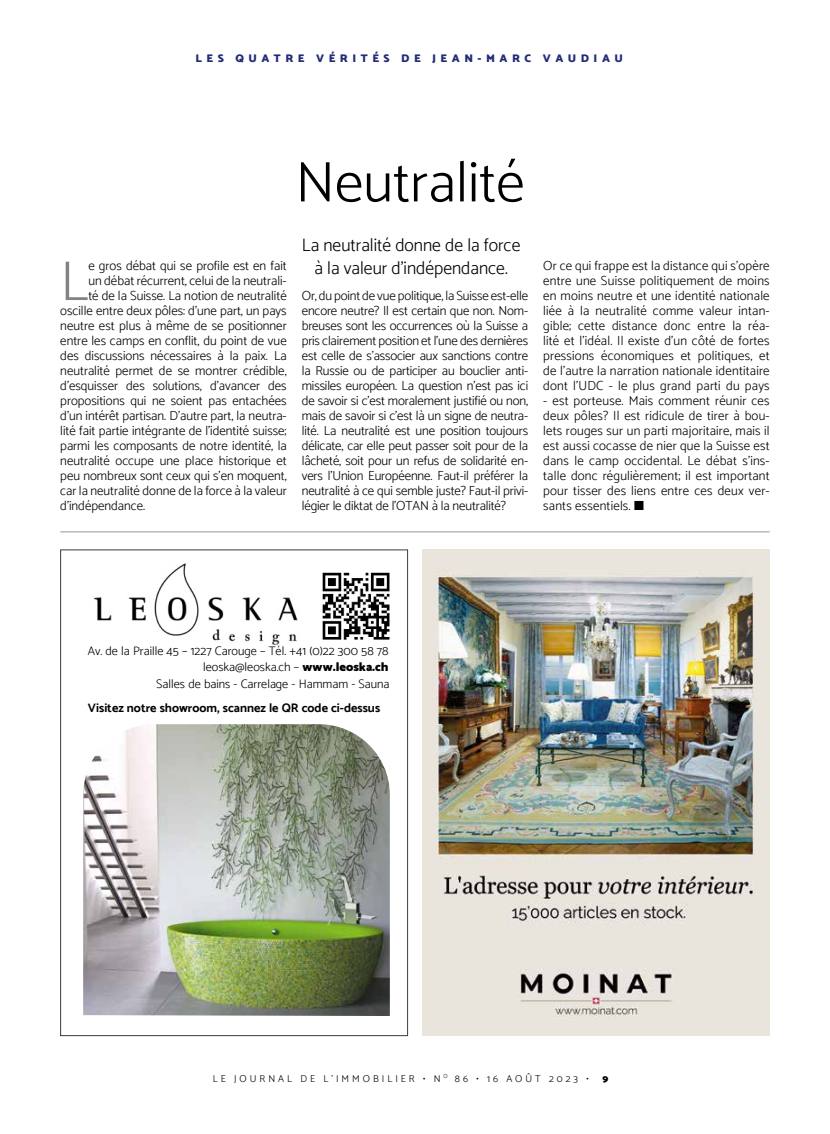
<style>
.page{position:relative;width:830px;height:1134px;background:#fff}
.page>*{position:absolute;margin:0;border:0;box-sizing:border-box;transform-origin:0 0}
.t1{font:300 57.5px "Catamaran";color:#000}
.t2{font:300 56.38px "Catamaran";color:#838382}
.t3{font:300 18.12px/22.5px "Catamaran";color:#000;text-align:center}
.t4{font:300 13.12px/15px "Catamaran";color:#000;text-align:justify}
.t5{font:300 12.38px/15.1px "Catamaran";color:#000;text-align:right}
.t6{font:700 12.38px "Catamaran";color:#000}
.t7{font:900 11.25px "Catamaran";letter-spacing:.4em;color:#232c77}
.t8{font:300 10px "Catamaran";letter-spacing:.3em;color:#000}
.t9{font:900 10px "Catamaran";color:#000}
.s1{font-weight:900}
</style>
<div class="page">
<hr style="left:60px;top:531px;width:709px;height:1px;background:#979696">
<img style="left:94px;top:564px;width:204px;height:81px">
<img style="left:83px;top:724px;width:306px;height:292px">
<img style="left:322px;top:572px;width:68px;height:68px">
<img style="left:422px;top:550px;width:347px;height:485px">
<p class="t7" style="left:195px;top:51px;width:429px">LES QUATRE VÉRITÉS DE JEAN-MARC VAUDIAU</p>
<h2 class="t2" style="left:60px;top:248px;width:30px">L</h2>
<p class="t4" style="left:88px;top:258px;width:200px">e gros débat qui se profile est en fait</p>
<p class="t4" style="left:88px;top:273px;width:200px">un débat récurrent, celui de la neutrali-</p>
<p class="t4" style="left:88px;top:288px;width:200px">té de la Suisse. La notion de neutralité</p>
<p class="t4" style="left:60px;top:303px;width:228px">oscille entre deux pôles: d’une part, un pays</p>
<p class="t4" style="left:60px;top:318px;width:228px">neutre est plus à même de se positionner</p>
<p class="t4" style="left:60px;top:333px;width:228px">entre les camps en conflit, du point de vue</p>
<p class="t4" style="left:60px;top:348px;width:228px">des discussions nécessaires à la paix. La</p>
<p class="t4" style="left:60px;top:363px;width:228px">neutralité permet de se montrer crédible,</p>
<p class="t4" style="left:60px;top:378px;width:228px">d’esquisser des solutions, d’avancer des</p>
<p class="t4" style="left:60px;top:393px;width:228px">propositions qui ne soient pas entachées</p>
<p class="t4" style="left:60px;top:408px;width:228px">d’un intérêt partisan. D’autre part, la neutra-</p>
<p class="t4" style="left:60px;top:423px;width:228px">lité fait partie intégrante de l’identité suisse;</p>
<p class="t4" style="left:60px;top:438px;width:228px">parmi les composants de notre identité, la</p>
<p class="t4" style="left:60px;top:453px;width:228px">neutralité occupe une place historique et</p>
<p class="t4" style="left:60px;top:468px;width:228px">peu nombreux sont ceux qui s’en moquent,</p>
<p class="t4" style="left:60px;top:483px;width:228px">car la neutralité donne de la force à la valeur</p>
<p class="t4" style="left:60px;top:498px;width:86px">d’indépendance.</p>
<h1 class="t1" style="left:295px;top:148px;width:230px">Neutralité</h1>
<h3 class="t3" style="left:302px;top:234px;width:220px">La neutralité donne de la force à la valeur d’indépendance.</h3>
<p class="t4" style="left:301px;top:288px;width:228px">Or, du point de vue politique, la Suisse est-elle encore neutre? Il est certain que non. Nom&shy;breuses sont les occurrences où la Suisse a pris clairement position et l’une des dernières est celle de s’associer aux sanctions contre la Russie ou de participer au bouclier anti&shy;missiles européen. La question n’est pas ici de savoir si c’est moralement justifié ou non, mais de savoir si c’est là un signe de neutra&shy;lité. La neutralité est une position toujours délicate, car elle peut passer soit pour de la lâcheté, soit pour un refus de solidarité en&shy;vers l’Union Européenne. Faut-il préférer la neutralité à ce qui semble juste? Faut-il privi&shy;légier le diktat de l’OTAN à la neutralité?</p>
<p class="t4" style="left:543px;top:258px;width:228px">Or ce qui frappe est la distance qui s’opère entre une Suisse politiquement de moins en moins neutre et une identité nationale liée à la neutralité comme valeur intan&shy;gible; cette distance donc entre la réa&shy;lité et l’idéal. Il existe d’un côté de fortes pressions économiques et politiques, et de l’autre la narration nationale identitaire dont l’UDC - le plus grand parti du pays</p>
<p class="t4" style="left:543px;top:393px;width:228px">- est porteuse. Mais comment réunir ces deux pôles? Il est ridicule de tirer à bou&shy;lets rouges sur un parti majoritaire, mais il est aussi cocasse de nier que la Suisse est dans le camp occidental. Le débat s’ins&shy;talle donc régulièrement; il est important pour tisser des liens entre ces deux ver&shy;sants essentiels. ■</p>
<p class="t5" style="left:88px;top:643px;width:302px">Av. de la Praille 45 – 1227 Carouge – Tél. +41 (0)22 300 58 78 leoska@leoska.ch – <span class="s1">www.leoska.ch</span></p>
<p class="t5" style="left:156px;top:676px;width:235px">Salles de bains - Carrelage - Hammam - Sauna</p>
<p class="t6" style="left:88px;top:700px;width:293px">Visitez notre showroom, scannez le QR code ci-dessus</p>
<p class="t8" style="left:213px;top:1072px;width:377px">LE JOURNAL DE L’IMMOBILIER • N <sup>O</sup> 86 • 16 AOÛT 2023 •</p>
<p class="t9" style="left:602px;top:1072px;width:7px">9</p>
</div>
